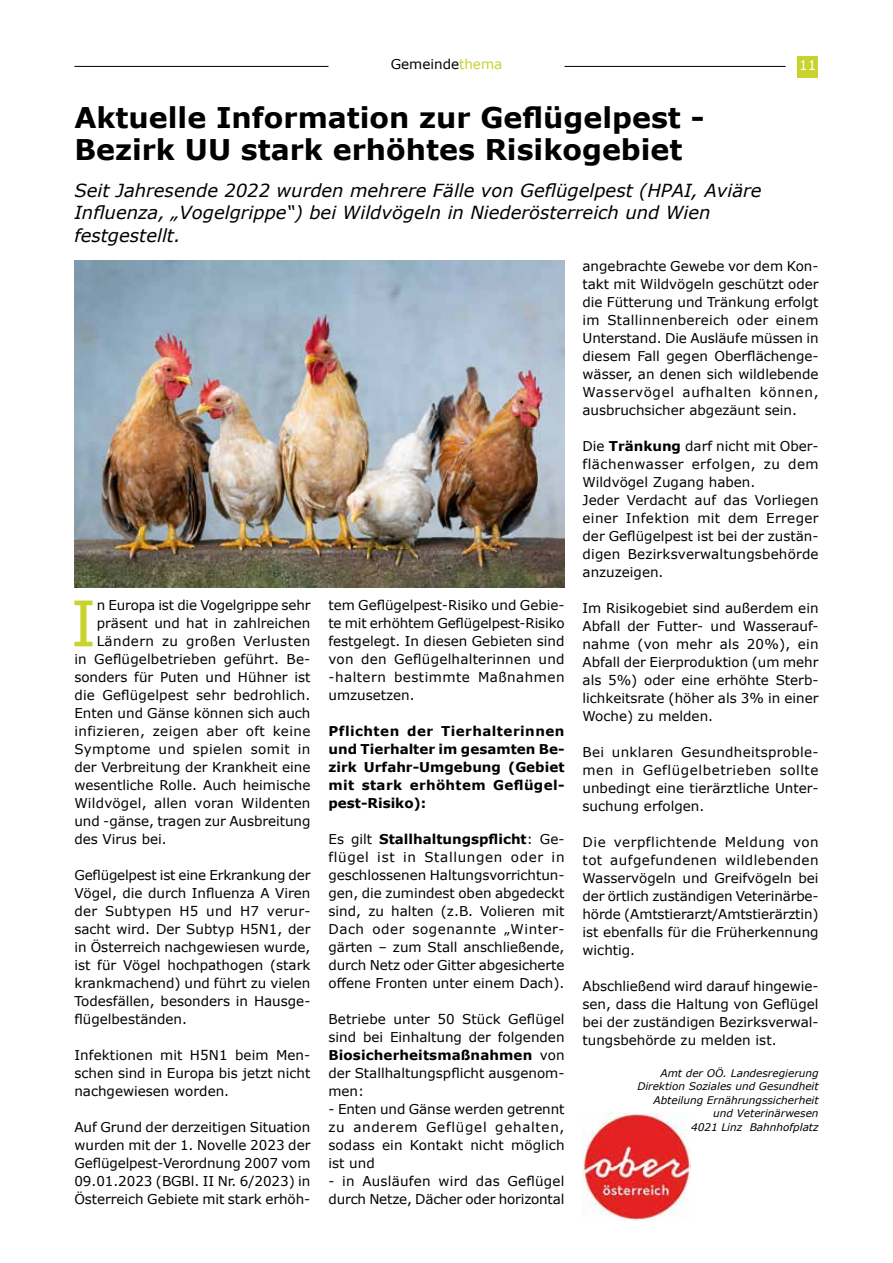
<style>
.page{position:relative;width:893px;height:1263px;background:#fff}
.page>*{position:absolute;margin:0;border:0;box-sizing:border-box;transform-origin:0 0}
.t1{font:63px "Verdana";color:#c8d32d}
.t2{font:700 28.5px/31.5px "Verdana";color:#000}
.t3{font:italic 18px/22.5px "Verdana";color:#000}
.t4{font:13.5px/18px "Verdana";color:#000;text-align:justify}
.t5{font:700 13.5px/18px "Verdana";color:#000;text-align:justify}
.t6{font:13.5px "Verdana";letter-spacing:.03em;color:#000}
.t7{font:13.5px "Verdana";color:#fff}
.t8{font:italic 10.5px/13.5px "Verdana";color:#000;text-align:right}
.s1{color:#c8d32d}
.s2{font-weight:700}
</style>
<div class="page">
<hr style="left:74px;top:66px;width:254px;height:1px;background:#000">
<hr style="left:564px;top:66px;width:222px;height:1px;background:#000">
<div style="left:797px;top:56px;width:21px;height:21px;background:#c8d32d"></div>
<img style="left:74px;top:261px;width:490px;height:326px">
<img style="left:582px;top:1112px;width:108px;height:108px">
<p class="t4" style="left:391px;top:55px;width:113px">Gemeinde<span class="s1">thema</span></p>
<p class="t7" style="left:799px;top:56px;width:19px">11</p>
<h2 class="t2" style="left:74px;top:101px;width:631px">Aktuelle Information zur Geflügelpest -<br>Bezirk UU stark erhöhtes Risikogebiet</h2>
<h3 class="t3" style="left:74px;top:179px;width:689px">Seit Jahresende 2022 wurden mehrere Fälle von Geflügelpest (HPAI, Aviäre<br>Influenza, „Vogelgrippe“) bei Wildvögeln in Niederösterreich und Wien festgestellt.</h3>
<h1 class="t1" style="left:70px;top:580px;width:28px">I</h1>
<p class="t4" style="left:97px;top:596px;width:215px">n Europa ist die Vogelgrippe sehr</p>
<p class="t4" style="left:97px;top:614px;width:215px">präsent und hat in zahlreichen</p>
<p class="t6" style="left:97px;top:632px;width:215px">Ländern zu großen Verlusten</p>
<p class="t4" style="left:74px;top:650px;width:237px">in Geflügelbetrieben geführt. Be-</p>
<p class="t4" style="left:74px;top:668px;width:238px">sonders für Puten und Hühner ist</p>
<p class="t4" style="left:74px;top:686px;width:238px">die Geflügelpest sehr bedrohlich.</p>
<p class="t4" style="left:74px;top:704px;width:238px">Enten und Gänse können sich auch</p>
<p class="t6" style="left:74px;top:722px;width:238px">infizieren, zeigen aber oft keine</p>
<p class="t6" style="left:74px;top:740px;width:238px">Symptome und spielen somit in</p>
<p class="t4" style="left:74px;top:758px;width:238px">der Verbreitung der Krankheit eine</p>
<p class="t4" style="left:74px;top:776px;width:238px">wesentliche Rolle. Auch heimische</p>
<p class="t4" style="left:74px;top:794px;width:238px">Wildvögel, allen voran Wildenten</p>
<p class="t4" style="left:74px;top:812px;width:238px">und -gänse, tragen zur Ausbreitung</p>
<p class="t4" style="left:74px;top:830px;width:94px">des Virus bei.</p>
<p class="t4" style="left:74px;top:866px;width:238px">Geflügelpest ist eine Erkrankung der Vögel, die durch Influenza A Viren der Subtypen H5 und H7 verur&shy;sacht wird. Der Subtyp H5N1, der in Österreich nachgewiesen wurde, ist für Vögel hochpathogen (stark krankmachend) und führt zu vielen Todesfällen, besonders in Hausge&shy;flügelbeständen.</p>
<p class="t4" style="left:74px;top:1046px;width:238px">Infektionen mit H5N1 beim Men&shy;schen sind in Europa bis jetzt nicht nachgewiesen worden.</p>
<p class="t4" style="left:74px;top:1118px;width:238px">Auf Grund der derzeitigen Situation wurden mit der 1. Novelle 2023 der Geflügelpest-Verordnung 2007 vom 09.01.2023 (BGBl. II Nr. 6/2023) in Österreich Gebiete mit stark erhöh-</p>
<p class="t4" style="left:328px;top:596px;width:238px">tem Geflügelpest-Risiko und Gebie&shy;te mit erhöhtem Geflügelpest-Risiko festgelegt. In diesen Gebieten sind von den Geflügelhalterinnen und -haltern bestimmte Maßnahmen umzusetzen.</p>
<p class="t5" style="left:328px;top:722px;width:238px">Pflichten der Tierhalterinnen und Tierhalter im gesamten Be&shy;zirk Urfahr-Umgebung (Gebiet mit stark erhöhtem Geflügel&shy;pest-Risiko):</p>
<p class="t4" style="left:328px;top:830px;width:238px">Es gilt <span class="s2">Stallhaltungspflicht</span>: Ge&shy;flügel ist in Stallungen oder in geschlossenen Haltungsvorrichtun&shy;gen, die zumindest oben abgedeckt sind, zu halten (z.B. Volieren mit Dach oder sogenannte „Winter&shy;gärten – zum Stall anschließende, durch Netz oder Gitter abgesicherte offene Fronten unter einem Dach).</p>
<p class="t4" style="left:328px;top:1010px;width:238px">Betriebe unter 50 Stück Geflügel sind bei Einhaltung der folgenden <span class="s2">Biosicherheitsmaßnahmen</span> von der Stallhaltungspflicht ausgenom&shy;men:</p>
<p class="t4" style="left:328px;top:1100px;width:238px">- Enten und Gänse werden getrennt zu anderem Geflügel gehalten, sodass ein Kontakt nicht möglich ist und</p>
<p class="t4" style="left:328px;top:1172px;width:238px">- in Ausläufen wird das Geflügel durch Netze, Dächer oder horizontal</p>
<p class="t4" style="left:582px;top:257px;width:238px">angebrachte Gewebe vor dem Kon&shy;takt mit Wildvögeln geschützt oder die Fütterung und Tränkung erfolgt im Stallinnenbereich oder einem Unterstand. Die Ausläufe müssen in diesem Fall gegen Oberflächenge&shy;wässer, an denen sich wildlebende Wasservögel aufhalten können, ausbruchsicher abgezäunt sein.</p>
<p class="t4" style="left:582px;top:437px;width:238px;text-align:left">Die <span class="s2">Tränkung</span> darf nicht mit Ober&shy;flächenwasser erfolgen, zu dem<br>Wildvögel Zugang haben.<br>Jeder Verdacht auf das Vorliegen einer Infektion mit dem Erreger der Geflügelpest ist bei der zustän&shy;digen Bezirksverwaltungsbehörde anzuzeigen.</p>
<p class="t4" style="left:583px;top:599px;width:238px">Im Risikogebiet sind außerdem ein Abfall der Futter- und Wasserauf&shy;nahme (von mehr als 20%), ein Abfall der Eierproduktion (um mehr als 5%) oder eine erhöhte Sterb&shy;lichkeitsrate (höher als 3% in einer Woche) zu melden.</p>
<p class="t4" style="left:583px;top:743px;width:238px">Bei unklaren Gesundheitsproble&shy;men in Geflügelbetrieben sollte unbedingt eine tierärztliche Unter&shy;suchung erfolgen.</p>
<p class="t4" style="left:583px;top:833px;width:238px">Die verpflichtende Meldung von tot aufgefundenen wildlebenden Wasservögeln und Greifvögeln bei der örtlich zuständigen Veterinärbe&shy;hörde (Amtstierarzt/Amtstierärztin) ist ebenfalls für die Früherkennung wichtig.</p>
<p class="t4" style="left:583px;top:977px;width:238px">Abschließend wird darauf hingewie&shy;sen, dass die Haltung von Geflügel bei der zuständigen Bezirksverwal&shy;tungsbehörde zu melden ist.</p>
<p class="t8" style="left:637px;top:1066px;width:183px">Amt der OÖ. Landesregierung<br>Direktion Soziales und Gesundheit<br>Abteilung Ernährungssicherheit und Veterinärwesen<br>4021 Linz Bahnhofplatz</p>
</div>
